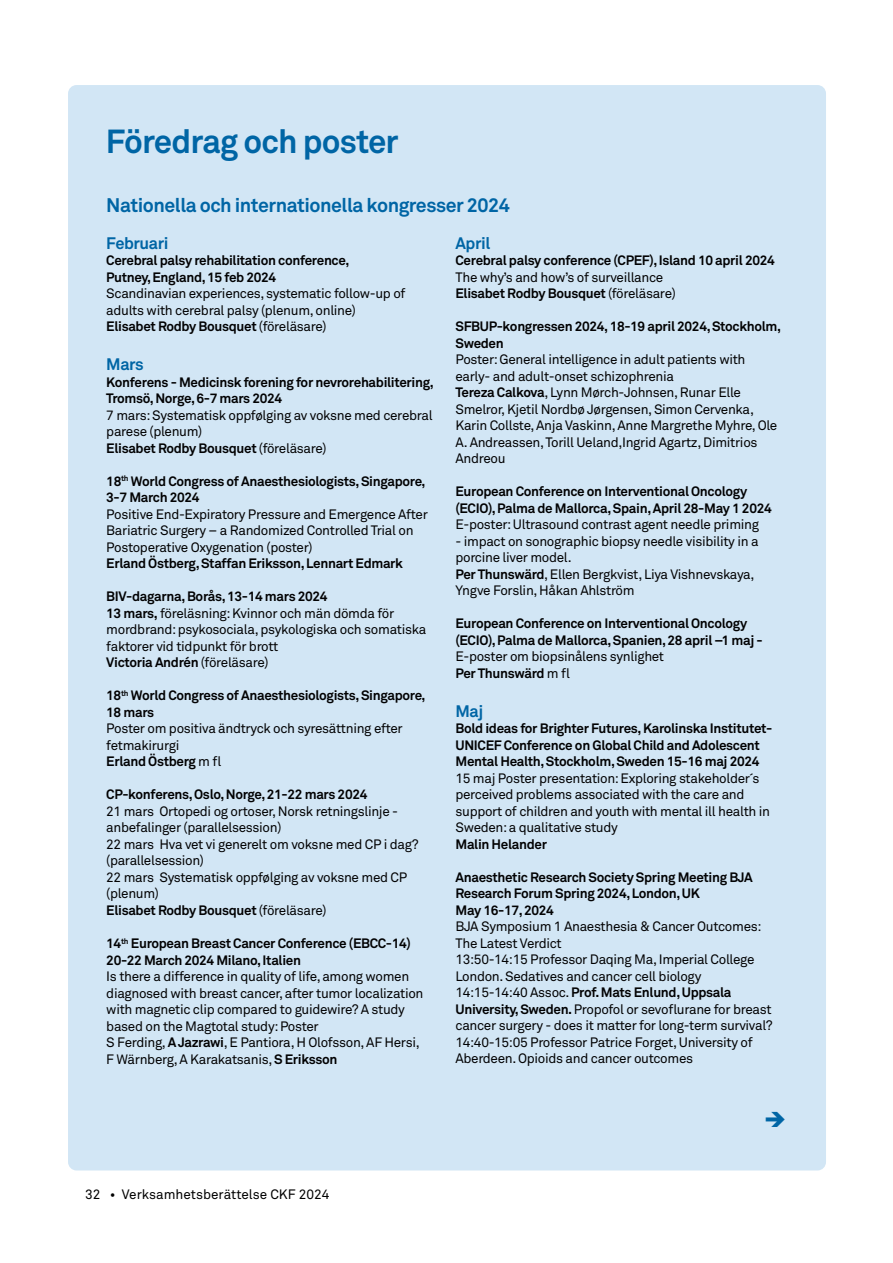
<style>
.page{position:relative;width:893px;height:1263px;background:#fff}
.page>*{position:absolute;margin:0;border:0;box-sizing:border-box;transform-origin:0 0}
.t1{font:700 33px "Akkurat Std";letter-spacing:-.025em;color:#0065a5}
.t2{font:700 19.5px "Akkurat Std";letter-spacing:-.025em;color:#0065a5}
.t3{font:700 16.5px "Akkurat Std";letter-spacing:-.025em;color:#0065a5}
.t4{font:13.5px/16.5px "Akkurat Std";letter-spacing:-.025em;color:#020203}
.t5{font:700 13.5px/16.5px "Akkurat Std";letter-spacing:-.025em;color:#020203}
.t6{font:13.5px "Akkurat Std";color:#000}
.s1{font-weight:700}
</style>
<div class="page">
<div style="left:68px;top:85px;width:758px;height:1085px;background:#d2e6f5;border-radius:9px"></div>
<h1 class="t1" style="left:106px;top:121px;width:294px">Föredrag och poster</h1>
<h2 class="t2" style="left:106px;top:193px;width:405px">Nationella och internationella kongresser 2024</h2>
<p class="t3" style="left:106px;top:233px;width:64px">Februari</p>
<p class="t5" style="left:106px;top:252px;width:244px">Cerebral palsy rehabilitation conference,<br>Putney, England, 15 feb 2024</p>
<p class="t4" style="left:106px;top:286px;width:301px">Scandinavian experiences, systematic follow-up of adults with cerebral palsy (plenum, online)<br><span class="s1">Elisabet Rodby Bousquet</span> (föreläsare)</p>
<p class="t3" style="left:106px;top:354px;width:39px">Mars</p>
<p class="t5" style="left:106px;top:374px;width:329px">Konferens - Medicinsk forening for nevrorehabilitering,<br>Tromsö, Norge, 6-7 mars 2024</p>
<p class="t4" style="left:106px;top:407px;width:328px">7 mars: Systematisk oppfølging av voksne med cerebral parese (plenum)<br><span class="s1">Elisabet Rodby Bousquet</span> (föreläsare)</p>
<p class="t5" style="left:106px;top:473px;width:321px">18<sup>th</sup> World Congress of Anaesthesiologists, Singapore,<br>3-7 March 2024</p>
<p class="t4" style="left:106px;top:506px;width:323px">Positive End-Expiratory Pressure and Emergence After<br>Bariatric Surgery – a Randomized Controlled Trial on<br>Postoperative Oxygenation (poster)</p>
<p class="t5" style="left:106px;top:555px;width:298px">Erland Östberg, Staffan Eriksson, Lennart Edmark</p>
<p class="t4" style="left:106px;top:588px;width:321px"><span class="s1">BIV-dagarna, Borås, 13-14 mars 2024<br>13 mars,</span> föreläsning: Kvinnor och män dömda för mordbrand: psykosociala, psykologiska och somatiska faktorer vid tidpunkt för brott<br><span class="s1">Victoria Andrén</span> (föreläsare)</p>
<p class="t5" style="left:106px;top:687px;width:321px">18<sup>th</sup> World Congress of Anaesthesiologists, Singapore,<br>18 mars</p>
<p class="t4" style="left:106px;top:721px;width:298px">Poster om positiva ändtryck och syresättning efter fetmakirurgi<br><span class="s1">Erland Östberg</span> m fl</p>
<p class="t5" style="left:106px;top:786px;width:263px">CP-konferens, Oslo, Norge, 21-22 mars 2024</p>
<p class="t4" style="left:106px;top:803px;width:314px">21 mars Ortopedi og ortoser, Norsk retningslinje - anbefalinger (parallelsession)<br>22 mars Hva vet vi generelt om voksne med CP i dag? (parallelsession)<br>22 mars Systematisk oppfølging av voksne med CP (plenum)<br><span class="s1">Elisabet Rodby Bousquet</span> (föreläsare)</p>
<p class="t5" style="left:106px;top:935px;width:306px">14<sup>th</sup> European Breast Cancer Conference (EBCC-14)<br>20-22 March 2024 Milano, Italien</p>
<p class="t4" style="left:106px;top:968px;width:319px">Is there a difference in quality of life, among women diagnosed with breast cancer, after tumor localization with magnetic clip compared to guidewire? A study based on the Magtotal study: Poster<br>S Ferding, <span class="s1">A Jazrawi</span>, E Pantiora, H Olofsson, AF Hersi, F Wärnberg, A Karakatsanis, <span class="s1">S Eriksson</span></p>
<p class="t3" style="left:455px;top:233px;width:37px">April</p>
<p class="t5" style="left:455px;top:252px;width:321px">Cerebral palsy conference (CPEF), Island 10 april 2024</p>
<p class="t4" style="left:455px;top:269px;width:222px">The why’s and how’s of surveillance<br><span class="s1">Elisabet Rodby Bousquet</span> (föreläsare)</p>
<p class="t5" style="left:455px;top:318px;width:327px">SFBUP-kongressen 2024, 18-19 april 2024, Stockholm,<br>Sweden</p>
<p class="t4" style="left:455px;top:351px;width:323px">Poster: General intelligence in adult patients with early- and adult-onset schizophrenia<br><span class="s1">Tereza Calkova</span>, Lynn Mørch-Johnsen, Runar Elle Smelror, Kjetil Nordbø Jørgensen, Simon Cervenka, Karin Collste, Anja Vaskinn, Anne Margrethe Myhre, Ole A. Andreassen, Torill Ueland,Ingrid Agartz, Dimitrios Andreou</p>
<p class="t5" style="left:455px;top:483px;width:318px">European Conference on Interventional Oncology (ECIO), Palma de Mallorca, Spain, April 28-May 1 2024</p>
<p class="t4" style="left:455px;top:516px;width:305px">E-poster: Ultrasound contrast agent needle priming</p>
<p class="t4" style="left:455px;top:533px;width:305px">- impact on sonographic biopsy needle visibility in a porcine liver model.<br><span class="s1">Per Thunswärd</span>, Ellen Bergkvist, Liya Vishnevskaya, Yngve Forslin, Håkan Ahlström</p>
<p class="t5" style="left:455px;top:615px;width:309px">European Conference on Interventional Oncology (ECIO), Palma de Mallorca, Spanien, 28 april –1 maj -</p>
<p class="t4" style="left:455px;top:648px;width:210px">E-poster om biopsinålens synlighet<br><span class="s1">Per Thunswärd</span> m fl</p>
<p class="t3" style="left:455px;top:701px;width:29px">Maj</p>
<p class="t5" style="left:455px;top:720px;width:318px">Bold ideas for Brighter Futures, Karolinska Institutet-<br>UNICEF Conference on Global Child and Adolescent<br>Mental Health, Stockholm, Sweden 15-16 maj 2024</p>
<p class="t4" style="left:455px;top:770px;width:316px">15 maj Poster presentation: Exploring stakeholder´s perceived problems associated with the care and support of children and youth with mental ill health in Sweden: a qualitative study</p>
<p class="t5" style="left:455px;top:836px;width:93px">Malin Helander</p>
<p class="t5" style="left:455px;top:869px;width:299px">Anaesthetic Research Society Spring Meeting BJA<br>Research Forum Spring 2024, London, UK<br>May 16-17, 2024</p>
<p class="t4" style="left:455px;top:918px;width:319px">BJA Symposium 1 Anaesthesia &amp; Cancer Outcomes:<br>The Latest Verdict<br>13:50-14:15 Professor Daqing Ma, Imperial College London. Sedatives and cancer cell biology 14:15-14:40 Assoc. <span class="s1">Prof. Mats Enlund, Uppsala University, Sweden.</span> Propofol or sevoflurane for breast cancer surgery - does it matter for long-term survival?<br>14:40-15:05 Professor Patrice Forget, University of Aberdeen. Opioids and cancer outcomes</p>
<p class="t6" style="left:85px;top:1186px;width:246px">32 • Verksamhetsberättelse CKF 2024</p>
</div>
